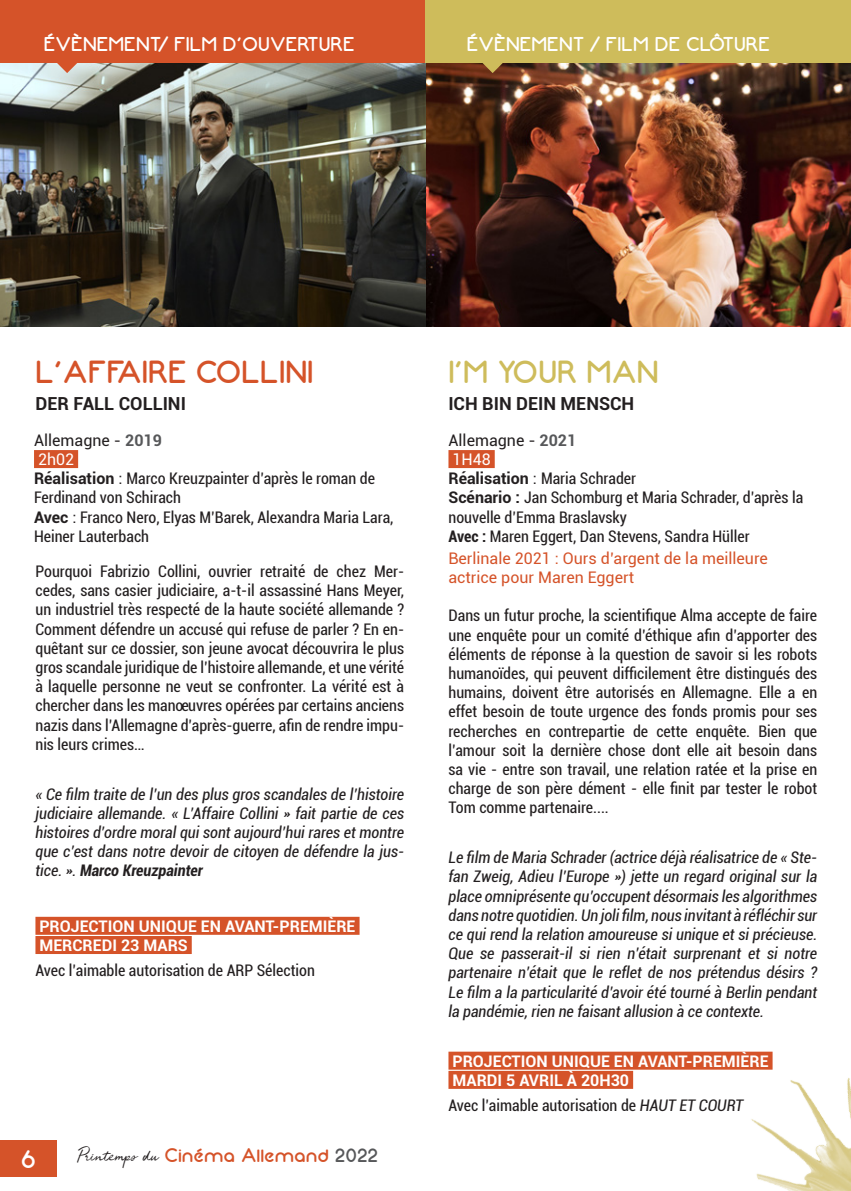
<style>
.page{position:relative;width:851px;height:1191px;background:#fff}
.page>*{position:absolute;margin:0;border:0;box-sizing:border-box;transform-origin:0 0}
.TITRE_FILM{font:32px "Neon 80 s";color:#d55329}
.TITRE_FILM-2{font:32px "Neon 80 s";color:#cebc5b}
.t1{font:26px "Neon 80 s";color:#fff}
.t2{font:20px "Neon 80 s";color:#fff}
.t3{font:19.8px "Neon 80 s";color:#d55329}
.t4{font:700 18px "Roboto";color:#231f20}
.TXT_ROBOTO{font:condensed 16px/19.2px "Roboto";color:#231f20}
.TXT_ROBOTO-2{font:italic condensed 16px/19.2px "Roboto";color:#231f20;text-align:justify}
.TXT_ROBOTO-3{font:700 16px/19.2px "Roboto";color:#fff}
.t5{font:16px/19.2px "Roboto";color:#d55329}
.t6{font:16px "Roboto";color:#231f20}
.t7{font:16px "Roboto";color:#fff}
.s1{font-weight:700;color:#57585a}
.s2{font-weight:700;font-stretch:normal}
.s3{font-stretch:normal}
.s4{font-weight:700}
.s5{font-family:"Jelytta";font-size:14.2px;color:#231f20}
.s6{color:#57585a}
.s7{font-style:italic}
</style>
<div class="page">
<div style="left:0;top:1140px;width:57px;height:36px;background:#d55329"></div>
<img style="left:674px;top:1051px;width:176px;height:140px">
<img style="left:0;top:63px;width:850px;height:263px">
<div style="left:0;top:0;width:425px;height:63px;background:#d55329"></div>
<div style="left:425px;top:0;width:425px;height:63px;background:#cebc5b"></div>
<svg style="left:482px;top:63px;width:21px;height:10px"></svg>
<div style="left:35px;top:916px;width:324px;height:18px;background:#d55329"></div>
<div style="left:35px;top:936px;width:157px;height:18px;background:#d55329"></div>
<div style="left:448px;top:1051px;width:324px;height:18px;background:#d55329"></div>
<div style="left:448px;top:1070px;width:185px;height:18px;background:#d55329"></div>
<div style="left:34px;top:450px;width:44px;height:18px;background:#d55329"></div>
<div style="left:448px;top:450px;width:46px;height:18px;background:#d55329"></div>
<svg style="left:57px;top:63px;width:21px;height:10px"></svg>
<p class="t2" style="left:44px;top:33px;width:312px">ÉVÈNEMENT/ FILM D’OUVERTURE</p>
<p class="t2" style="left:466px;top:33px;width:304px">ÉVÈNEMENT / FILM DE CLÔTURE</p>
<p class="TITRE_FILM" style="left:35px;top:354px;width:279px">L’AFFAIRE COLLINI</p>
<p class="t4" style="left:35px;top:391px;width:152px">DER FALL COLLINI</p>
<p class="t6" style="left:34px;top:429px;width:129px">Allemagne - <span class="s1">2019</span></p>
<p class="t7" style="left:38px;top:448px;width:38px">2h02</p>
<p class="TXT_ROBOTO" style="left:34px;top:468px;width:342px"><span class="s2">Réalisation</span> <span class="s3">:</span> Marco Kreuzpainter d’après le roman de<br>Ferdinand von Schirach</p>
<p class="TXT_ROBOTO" style="left:34px;top:507px;width:361px"><span class="s2">Avec</span> <span class="s3">:</span> Franco Nero, Elyas M’Barek, Alexandra Maria Lara,<br>Heiner Lauterbach</p>
<p class="TXT_ROBOTO" style="left:35px;top:561px;width:370px;text-align:justify">Pourquoi Fabrizio Collini, ouvrier retraité de chez Mer&shy;cedes, sans casier judiciaire, a-t-il assassiné Hans Meyer, un industriel très respecté de la haute société allemande ?<br>Comment défendre un accusé qui refuse de parler ? En en&shy;quêtant sur ce dossier, son jeune avocat découvrira le plus gros scandale juridique de l’histoire allemande, et une vérité à laquelle personne ne veut se confronter. La vérité est à chercher dans les manœuvres opérées par certains anciens nazis dans l’Allemagne d’après-guerre, afin de rendre impu&shy;nis leurs crimes…</p>
<p class="TXT_ROBOTO-2" style="left:35px;top:783px;width:370px">« Ce film traite de l’un des plus gros scandales de l’histoire judiciaire allemande. « L’Affaire Collini » fait partie de ces histoires d’ordre moral qui sont aujourd’hui rares et montre que c’est dans notre devoir de citoyen de défendre la jus&shy;tice. ». <span class="s4">Marco Kreuzpainter</span></p>
<p class="TXT_ROBOTO-3" style="left:39px;top:916px;width:317px">PROJECTION UNIQUE EN AVANT-PREMIÈRE<br>MERCREDI 23 MARS</p>
<p class="TXT_ROBOTO" style="left:35px;top:960px;width:281px">Avec l’aimable autorisation de ARP Sélection</p>
<h2 class="t1" style="left:21px;top:1144px;width:17px">6</h2>
<p class="t3" style="left:76px;top:1144px;width:303px"><span class="s5">Printemps du</span> Cinéma Allemand <span class="s6">2022</span></p>
<p class="TITRE_FILM-2" style="left:448px;top:354px;width:212px">I’M YOUR MAN</p>
<p class="t4" style="left:448px;top:391px;width:187px">ICH BIN DEIN MENSCH</p>
<p class="t6" style="left:448px;top:429px;width:129px">Allemagne - <span class="s1">2021</span></p>
<p class="t7" style="left:452px;top:448px;width:40px">1H48</p>
<p class="TXT_ROBOTO" style="left:448px;top:468px;width:189px"><span class="s2">Réalisation</span> <span class="s3">:</span> Maria Schrader</p>
<p class="TXT_ROBOTO" style="left:448px;top:487px;width:356px"><span class="s2">Scénario :</span> Jan Schomburg et Maria Schrader, d’après la nouvelle d’Emma Braslavsky</p>
<p class="TXT_ROBOTO" style="left:448px;top:526px;width:302px"><span class="s4">Avec :</span> Maren Eggert, Dan Stevens, Sandra Hüller</p>
<p class="t5" style="left:448px;top:548px;width:321px">Berlinale 2021 : Ours d’argent de la meilleure actrice pour Maren Eggert</p>
<p class="TXT_ROBOTO" style="left:448px;top:605px;width:370px;text-align:justify">Dans un futur proche, la scientifique Alma accepte de faire une enquête pour un comité d’éthique afin d’apporter des éléments de réponse à la question de savoir si les robots humanoïdes, qui peuvent difficilement être distingués des humains, doivent être autorisés en Allemagne. Elle a en effet besoin de toute urgence des fonds promis pour ses recherches en contrepartie de cette enquête. Bien que l’amour soit la dernière chose dont elle ait besoin dans sa vie - entre son travail, une relation ratée et la prise en charge de son père dément - elle finit par tester le robot Tom comme partenaire....</p>
<p class="TXT_ROBOTO-2" style="left:448px;top:847px;width:370px">Le film de Maria Schrader (actrice déjà réalisatrice de « Ste&shy;fan Zweig, Adieu l’Europe ») jette un regard original sur la place omniprésente qu’occupent désormais les algorithmes dans notre quotidien. Un joli film, nous invitant à réfléchir sur ce qui rend la relation amoureuse si unique et si précieuse.<br>Que se passerait-il si rien n’était surprenant et si notre partenaire n’était que le reflet de nos prétendus désirs ?<br>Le film a la particularité d’avoir été tourné à Berlin pendant la pandémie, rien ne faisant allusion à ce contexte.</p>
<p class="TXT_ROBOTO-3" style="left:452px;top:1050px;width:317px">PROJECTION UNIQUE EN AVANT-PREMIÈRE</p>
<p class="TXT_ROBOTO-3" style="left:452px;top:1070px;width:178px">MARDI 5 AVRIL À 20H30</p>
<p class="TXT_ROBOTO" style="left:448px;top:1095px;width:296px">Avec l’aimable autorisation de <span class="s7">HAUT ET COURT</span></p>
</div>
